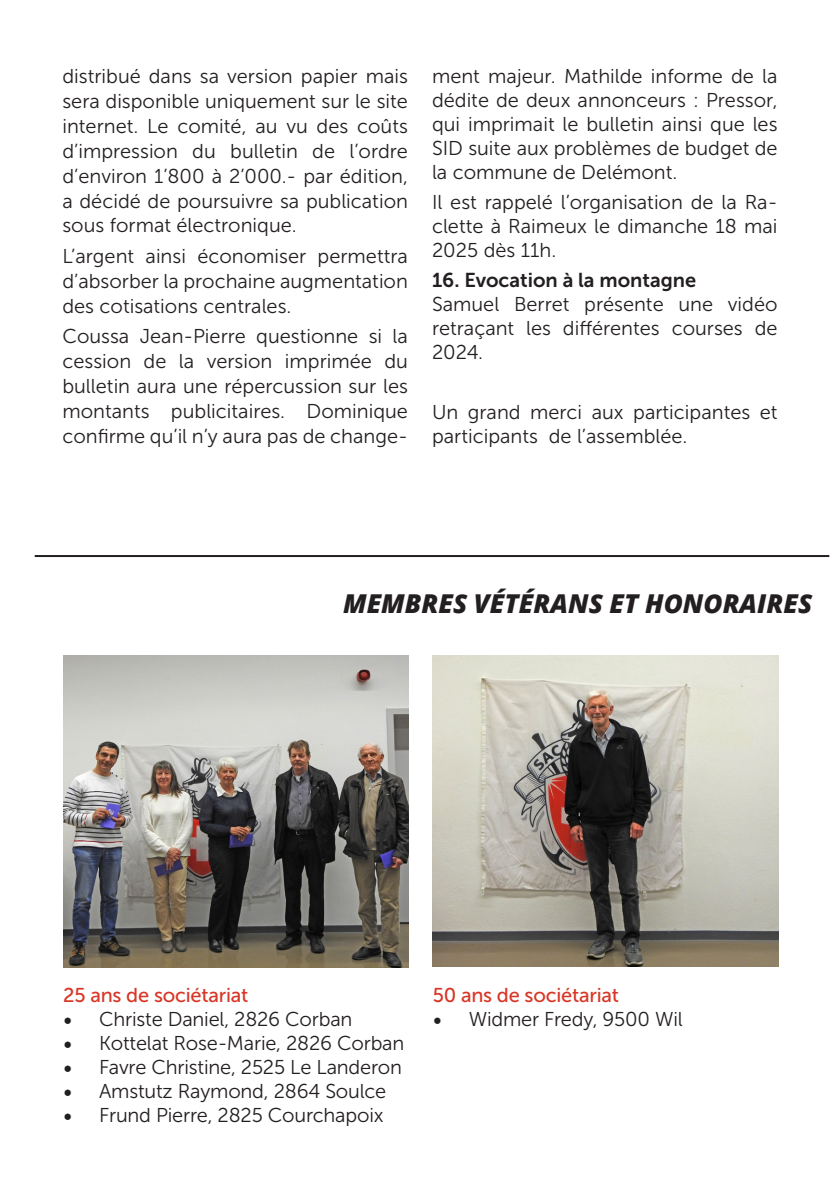
<style>
.page{position:relative;width:840px;height:1191px;background:#fff}
.page>*{position:absolute;margin:0;border:0;box-sizing:border-box;transform-origin:0 0}
.t1{font:italic 800 26px "Open Sans";color:#231f20}
.corps_de_texte{font:20px/24.8px "Museo Sans 300";color:#231f20;text-align:justify}
.t2{font:20px "Museo Sans 500";letter-spacing:-.01em;color:#d83626}
.corps_de_texte-2{font:20px "Museo Sans 700";color:#231f20}
.s1{font-family:"Minion Pro";font-size:24px}
</style>
<div class="page">
<hr style="left:35px;top:555px;width:793px;height:2px;background:#231f20">
<img style="left:63px;top:655px;width:345px;height:312px">
<img style="left:432px;top:655px;width:345px;height:311px">
<p class="corps_de_texte" style="left:62px;top:64px;width:347px">distribué dans sa version papier mais sera disponible uniquement sur le site internet. Le comité, au vu des coûts d’impression du bulletin de l’ordre d’environ 1’800 à 2’000.- par édition, a décidé de poursuivre sa publication sous format électronique.</p>
<p class="corps_de_texte" style="left:62px;top:244px;width:347px">L’argent ainsi économiser permettra d’absorber la prochaine augmentation des cotisations centrales.</p>
<p class="corps_de_texte" style="left:62px;top:324px;width:347px">Coussa Jean-Pierre questionne si la cession de la version imprimée du bulletin aura une répercussion sur les montants publicitaires. Dominique confirme qu’il n’y aura pas de change-</p>
<p class="corps_de_texte" style="left:432px;top:64px;width:347px;line-height:24px">ment majeur. Mathilde informe de la dédite de deux annonceurs : Pressor, qui imprimait le bulletin ainsi que les SID suite aux problèmes de budget de la commune de Delémont.</p>
<p class="corps_de_texte" style="left:432px;top:190px;width:347px;line-height:24px">Il est rappelé l’organisation de la Ra&shy;clette à Raimeux le dimanche 18 mai 2025 dès 11h.</p>
<p class="corps_de_texte-2" style="left:432px;top:269px;width:265px">16. Evocation à la montagne</p>
<p class="corps_de_texte" style="left:432px;top:292px;width:347px;line-height:24px">Samuel Berret présente une vidéo retraçant les différentes courses de 2024.</p>
<p class="corps_de_texte" style="left:432px;top:400px;width:347px;line-height:24px">Un grand merci aux participantes et participants de l’assemblée.</p>
<p class="t1" style="left:343px;top:583px;width:470px">MEMBRES VÉTÉRANS ET HONORAIRES</p>
<p class="t2" style="left:63px;top:984px;width:187px">25 ans de sociétariat</p>
<p class="corps_de_texte" style="left:63px;top:1007px;width:291px"><span class="s1">•</span> Christe Daniel, 2826 Corban</p>
<p class="corps_de_texte" style="left:63px;top:1031px;width:342px"><span class="s1">•</span> Kottelat Rose-Marie, 2826 Corban</p>
<p class="corps_de_texte" style="left:63px;top:1055px;width:340px"><span class="s1">•</span> Favre Christine, 2525 Le Landeron</p>
<p class="corps_de_texte" style="left:63px;top:1079px;width:324px"><span class="s1">•</span> Amstutz Raymond, 2864 Soulce</p>
<p class="corps_de_texte" style="left:63px;top:1103px;width:322px"><span class="s1">•</span> Frund Pierre, 2825 Courchapoix</p>
<p class="t2" style="left:432px;top:984px;width:188px">50 ans de sociétariat</p>
<p class="corps_de_texte" style="left:432px;top:1007px;width:251px"><span class="s1">•</span> Widmer Fredy, 9500 Wil</p>
</div>
